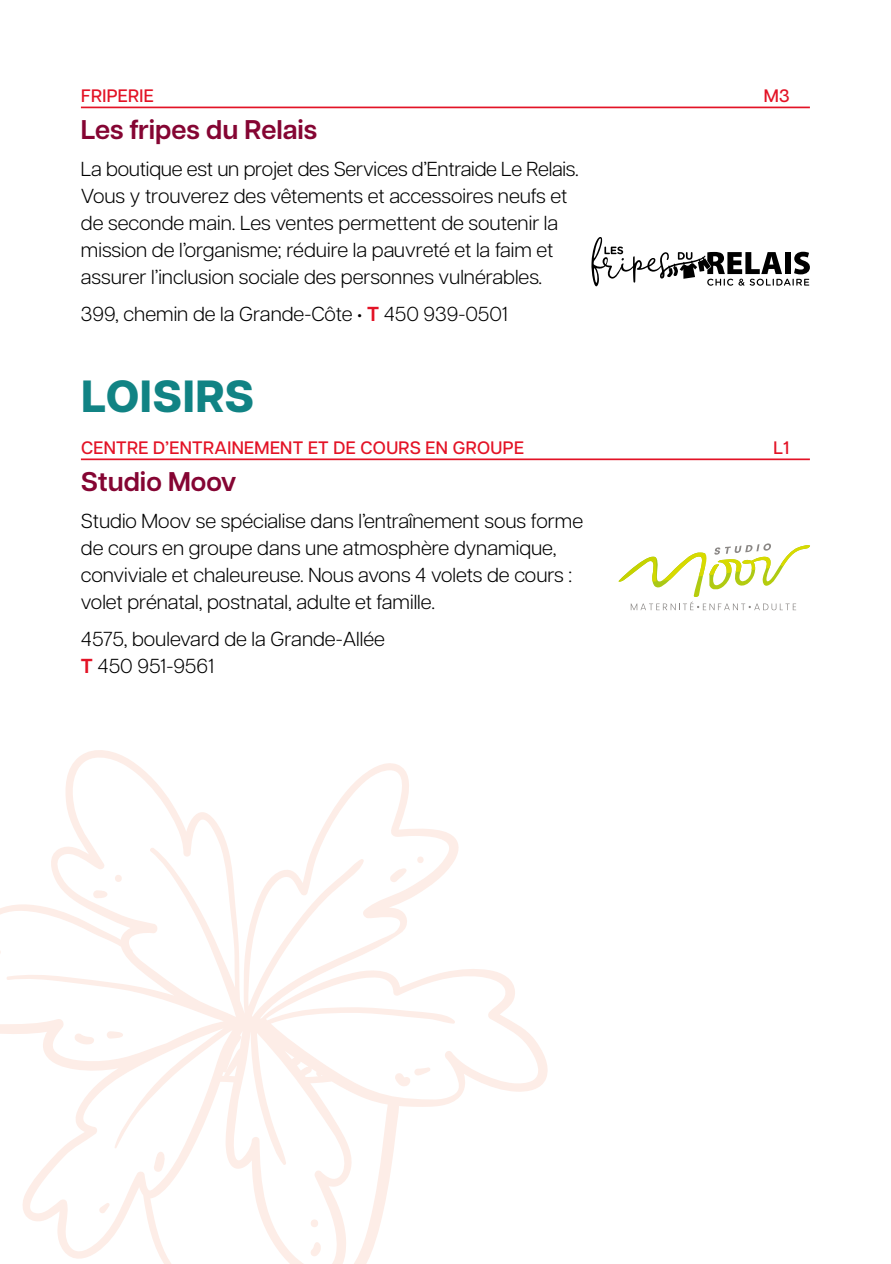
<style>
.page{position:relative;width:891px;height:1264px;background:#fff}
.page>*{position:absolute;margin:0;border:0;box-sizing:border-box;transform-origin:0 0}
.t1{font:800 45px "Articulat CF";letter-spacing:.01em;color:#118384}
.t2{font:600 27px "Articulat CF";color:#850533}
.t3{font:300 20.25px/27px "Articulat CF";color:#000}
.t4{font:500 18px "Articulat CF";letter-spacing:.02em;color:#e31326}
.s1{font-weight:600;color:#e31326}
</style>
<div class="page">
<hr style="left:81px;top:458px;width:729px;height:2px;background:#e31326">
<svg style="left:618px;top:543px;width:192px;height:67px"></svg>
<hr style="left:81px;top:107px;width:729px;height:1px;background:#e31326">
<svg style="left:0;top:750px;width:548px;height:514px"></svg>
<svg style="left:395px;top:1067px;width:36px;height:19px"></svg>
<svg style="left:74px;top:1033px;width:21px;height:11px"></svg>
<svg style="left:107px;top:1031px;width:16px;height:7px"></svg>
<svg style="left:93px;top:890px;width:14px;height:8px"></svg>
<svg style="left:114px;top:875px;width:9px;height:7px"></svg>
<svg style="left:390px;top:868px;width:17px;height:14px"></svg>
<svg style="left:416px;top:856px;width:9px;height:7px"></svg>
<svg style="left:154px;top:1151px;width:11px;height:21px"></svg>
<svg style="left:99px;top:1202px;width:11px;height:11px"></svg>
<svg style="left:311px;top:1242px;width:10px;height:14px"></svg>
<svg style="left:309px;top:1219px;width:10px;height:8px"></svg>
<svg style="left:591px;top:237px;width:219px;height:50px"></svg>
<p class="t4" style="left:81px;top:82px;width:74px">FRIPERIE</p>
<p class="t4" style="left:764px;top:82px;width:27px">M3</p>
<h2 class="t2" style="left:81px;top:110px;width:238px">Les fripes du Relais</h2>
<p class="t3" style="left:81px;top:154px;width:499px">La boutique est un projet des Services d’Entraide Le Relais.<br>Vous y trouverez des vêtements et accessoires neufs et de seconde main. Les ventes permettent de soutenir la mission de l’organisme; réduire la pauvreté et la faim et assurer l’inclusion sociale des personnes vulnérables.</p>
<p class="t3" style="left:81px;top:299px;width:429px">399, chemin de la Grande-Côte • <span class="s1">T</span> 450 939-0501</p>
<h1 class="t1" style="left:81px;top:363px;width:174px">LOISIRS</h1>
<p class="t4" style="left:81px;top:434px;width:444px">CENTRE D’ENTRAINEMENT ET DE COURS EN GROUPE</p>
<p class="t4" style="left:773px;top:434px;width:18px">L1</p>
<h2 class="t2" style="left:81px;top:461px;width:157px">Studio Moov</h2>
<p class="t3" style="left:81px;top:506px;width:504px">Studio Moov se spécialise dans l’entraînement sous forme de cours en groupe dans une atmosphère dynamique, conviviale et chaleureuse. Nous avons 4 volets de cours : volet prénatal, postnatal, adulte et famille.</p>
<p class="t3" style="left:81px;top:624px;width:306px">4575, boulevard de la Grande-Allée<br><span class="s1">T</span> 450 951-9561</p>
</div>
